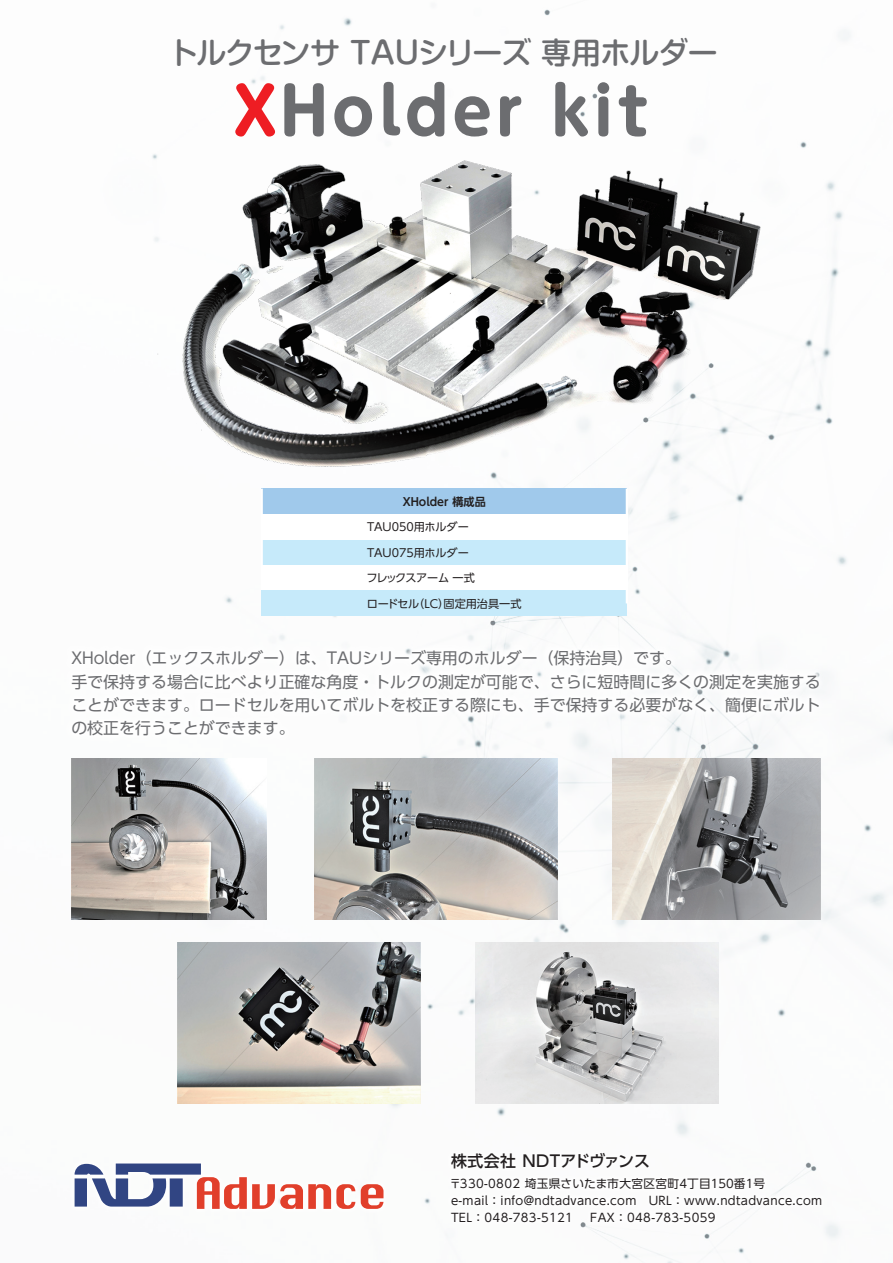
<style>
.page{position:relative;width:893px;height:1263px;background:#fff}
.page>*{position:absolute;margin:0;border:0;box-sizing:border-box;transform-origin:0 0}
.t1{font:700 63.75px "UD Shin M Go Pr 6";letter-spacing:.05em;color:#6c6d70}
.t2{font:500 30px "Shin M Go Pr 6 N";letter-spacing:-.03em;color:#6c6d70}
.t3{font:15.9px/23.4px "UD Shin Go Pro";color:#6c6d70}
.t4{font:500 15.9px "UD Shin Go Pro";letter-spacing:.015em;color:#231f20}
.t5{font:11.7px/17px "UD Shin Go Pro";letter-spacing:.03em;color:#231f20}
.t6{font:11.1px "UD Shin Go Pro";color:#231f20}
.t7{font:11.1px "UD Shin Go Pro";letter-spacing:-.06em;color:#231f20}
.t8{font:700 11.1px "UD Shin Go Pro De";color:#231f20}
.s1{color:#ee1d23}
</style>
<div class="page">
<img style="left:152px;top:9px;width:741px;height:1254px">
<img style="left:152px;top:641px;width:676px;height:129px">
<img style="left:152px;top:647px;width:671px;height:120px">
<img style="left:152px;top:1155px;width:240px;height:62px">
<img style="left:74px;top:1162px;width:311px;height:48px">
<svg style="left:75px;top:1163px;width:280px;height:46px"></svg>
<svg style="left:361px;top:1184px;width:22px;height:25px"></svg>
<img style="left:443px;top:1145px;width:387px;height:88px">
<img style="left:449px;top:1151px;width:375px;height:76px">
<div style="left:262px;top:565px;width:365px;height:26px;background:#fff"></div>
<div style="left:262px;top:591px;width:365px;height:25px;background:#c6eafa"></div>
<div style="left:262px;top:540px;width:365px;height:25px;background:#c6eafa"></div>
<div style="left:262px;top:514px;width:365px;height:26px;background:#fff"></div>
<div style="left:262px;top:489px;width:365px;height:25px;background:#a0c9eb"></div>
<hr style="left:261px;top:489px;width:2px;height:95px;background:#fff">
<hr style="left:626px;top:489px;width:2px;height:114px;background:#fff">
<img style="left:157px;top:160px;width:603px;height:307px">
<img style="left:71px;top:758px;width:195px;height:162px">
<img style="left:315px;top:758px;width:242px;height:162px">
<img style="left:612px;top:758px;width:209px;height:162px">
<img style="left:177px;top:942px;width:243px;height:162px">
<img style="left:476px;top:942px;width:243px;height:162px">
<h2 class="t2" style="left:168px;top:29px;width:551px">トルクセンサ TAUシリーズ 専用ホルダー</h2>
<h1 class="t1" style="left:234px;top:56px;width:416px"><span class="s1">X</span>Holder kit</h1>
<p class="t8" style="left:403px;top:493px;width:85px">XHolder 構成品</p>
<p class="t6" style="left:367px;top:518px;width:103px">TAU050用ホルダー</p>
<p class="t6" style="left:367px;top:544px;width:103px">TAU075用ホルダー</p>
<p class="t7" style="left:367px;top:569px;width:110px">フレックスアーム 一式</p>
<p class="t6" style="left:367px;top:595px;width:156px">ロードセル（LC）固定用治具一式</p>
<p class="t3" style="left:71px;top:646px;width:751px">XHolder（エックスホルダー）は、TAUシリーズ専用のホルダー（保持治具）です。<br>手で保持する場合に比べより正確な角度・トルクの測定が可能で、さらに短時間に多くの測定を実施することができます。ロードセルを用いてボルトを校正する際にも、手で保持する必要がなく、簡便にボルトの校正を行うことができます。</p>
<p class="t4" style="left:451px;top:1148px;width:200px">株式会社 NDTアドヴァンス</p>
<p class="t5" style="left:449px;top:1174px;width:374px">〒330-0802 埼玉県さいたま市大宮区宮町４丁目１５０番１号<br>e-mail：info@ndtadvance.com　URL：www.ndtadvance.com<br>TEL：048-783-5121</p>
<p class="t5" style="left:590px;top:1208px;width:127px">FAX：048-783-5059</p>
</div>
